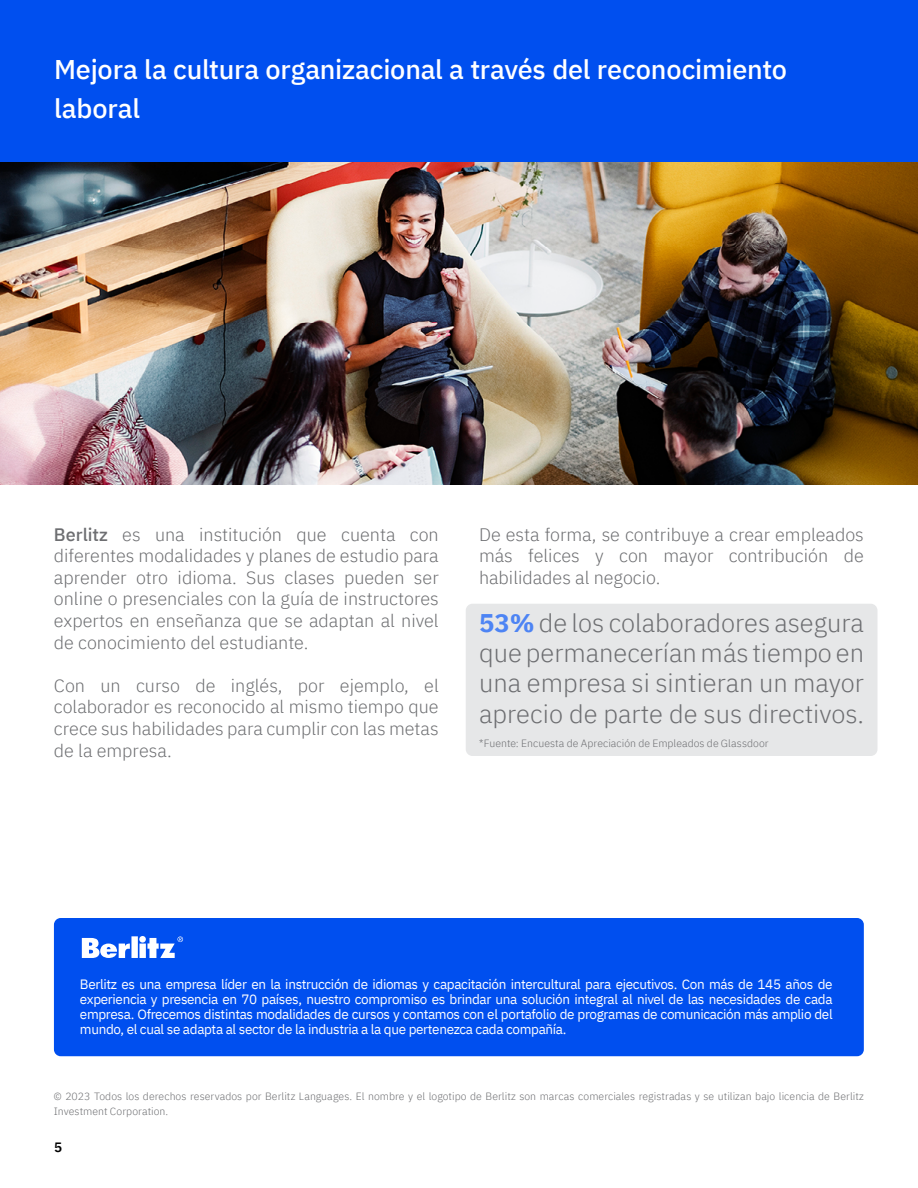
<style>
.page{position:relative;width:918px;height:1188px;background:#fff}
.page>*{position:absolute;margin:0;border:0;box-sizing:border-box;transform-origin:0 0}
.t1{font:500 27px/39px "IBM Plex Sans";letter-spacing:-.01em;color:#fff}
.t2{font:300 25.5px/30.2px "IBM Plex Sans";color:#6d6e71;text-align:justify}
.t3{font:300 18px/21.6px "IBM Plex Sans";color:#6d6e71;text-align:justify}
.t4{font:13.5px/15px "IBM Plex Sans";letter-spacing:-.025em;color:#fff;text-align:justify}
.t5{font:600 13.5px "IBM Plex Sans";color:#000}
.t6{font:300 10.5px/15px "IBM Plex Sans";letter-spacing:.005em;color:#6d6e71}
.s1{font-weight:500}
.s2{font-weight:700;color:#4d84f4}
</style>
<div class="page">
<div style="left:0;top:0;width:918px;height:162px;background:#004fef"></div>
<div style="left:466px;top:604px;width:412px;height:152px;background:#e6e7e8;border-radius:7px"></div>
<div style="left:54px;top:918px;width:810px;height:138px;background:#004fef;border-radius:7px"></div>
<svg style="left:139px;top:936px;width:44px;height:22px"></svg>
<div style="left:131px;top:936px;width:7px;height:22px;background:#fff"></div>
<svg style="left:82px;top:938px;width:48px;height:20px"></svg>
<img style="left:0;top:162px;width:918px;height:323px">
<h1 class="t1" style="left:54px;top:47px;width:735px">Mejora la cultura organizacional a través del reconocimiento laboral</h1>
<p class="t3" style="left:54px;top:522px;width:386px"><span class="s1">Berlitz</span> es una institución que cuenta con diferentes modalidades y planes de estudio para aprender otro idioma. Sus clases pueden ser online o presenciales con la guía de instructores expertos en enseñanza que se adaptan al nivel de conocimiento del estudiante.</p>
<p class="t3" style="left:54px;top:673px;width:386px">Con un curso de inglés, por ejemplo, el colaborador es reconocido al mismo tiempo que crece sus habilidades para cumplir con las metas de la empresa.</p>
<p class="t3" style="left:479px;top:522px;width:386px">De esta forma, se contribuye a crear empleados más felices y con mayor contribución de habilidades al negocio.</p>
<h2 class="t2" style="left:479px;top:606px;width:386px"><span class="s2">53%</span> de los colaboradores asegura que permanecerían más tiempo en una empresa si sintieran un mayor aprecio de parte de sus directivos.</h2>
<p class="t6" style="left:479px;top:735px;width:291px">*Fuente: Encuesta de Apreciación de Empleados de Glassdoor</p>
<p class="t4" style="left:80px;top:975px;width:754px">Berlitz es una empresa líder en la instrucción de idiomas y capacitación intercultural para ejecutivos. Con más de 145 años de experiencia y presencia en 70 países, nuestro compromiso es brindar una solución integral al nivel de las necesidades de cada empresa. Ofrecemos distintas modalidades de cursos y contamos con el portafolio de programas de comunicación más amplio del mundo, el cual se adapta al sector de la industria a la que pertenezca cada compañía.</p>
<p class="t6" style="left:54px;top:1087px;width:811px">© 2023 Todos los derechos reservados por Berlitz Languages. El nombre y el logotipo de Berlitz son marcas comerciales registradas y se utilizan bajo licencia de Berlitz<br>Investment Corporation.</p>
<p class="t5" style="left:54px;top:1137px;width:10px">5</p>
</div>
